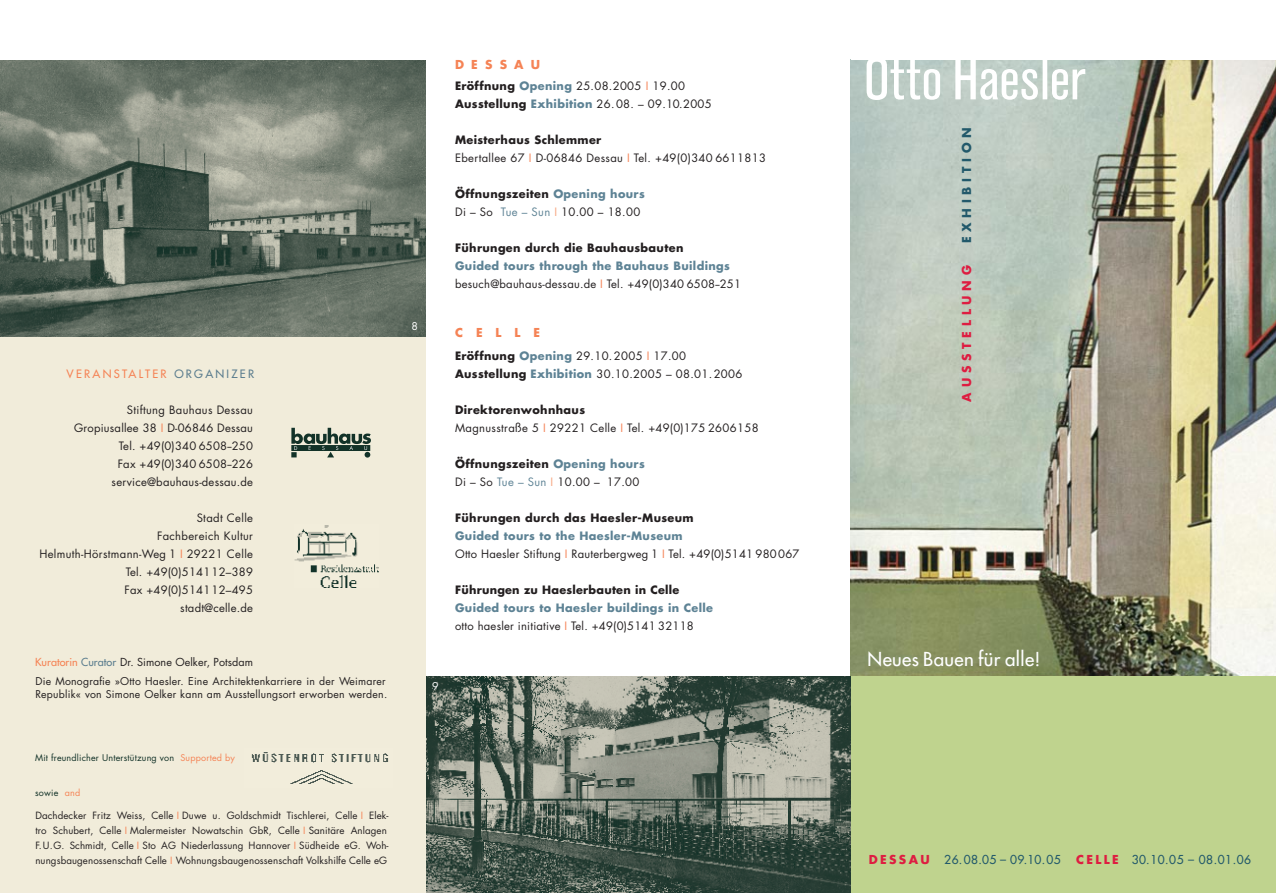
<style>
.page{position:relative;width:1276px;height:893px;background:#fff}
.page>*{position:absolute;margin:0;border:0;box-sizing:border-box;transform-origin:0 0}
.t1{font:500 18.75px "Futura Std";letter-spacing:.02em;color:#fff}
.t2{font:500 12px "Futura Std";letter-spacing:.045em;color:#22596b}
.t3{font:700 12px "Futura Std";letter-spacing:.4em;color:#de1d41}
.t4{font:700 12px "Futura Std";letter-spacing:.6em;color:#f58355}
.t5{font:700 12px "Futura Std";letter-spacing:.4em;color:#22596b}
.t6{font:11.25px/18px "Futura Std";letter-spacing:.02em;color:#231f20}
.t7{font:700 11.25px "Futura Std";letter-spacing:.03em;color:#231f20}
.t8{font:500 11.25px "Futura Std";letter-spacing:.2em;color:#f58355}
.t9{font:10.8px "Futura Std";letter-spacing:.005em;color:#231f20}
.t10{font:10.5px/13.5px "Futura Std";letter-spacing:.02em;color:#231f20}
.t11{font:10.5px "Futura Std";color:#fff}
.t12{font:9.75px/15px "Futura Std";letter-spacing:.01em;color:#231f20}
.t13{font:9px "Futura Std";letter-spacing:.02em;color:#123228}
.s1{color:#5b7d8e}
.s2{color:#f58355}
.s3{font-weight:500;color:#f58355}
.s4{font-weight:500;color:#5b7d8e}
.s5{font-weight:700}
.s6{font-weight:700;color:#5e8395}
.s7{color:#5e8395}
.s8{color:#f7a57f}
.s9{font-weight:700;color:#de1d41}
</style>
<div class="page">
<img style="left:850px;top:60px;width:426px;height:616px">
<div style="left:850px;top:676px;width:426px;height:217px;background:#bfd38e"></div>
<img style="left:0;top:60px;width:425px;height:276px">
<svg style="left:866px;top:60px;width:219px;height:40px"></svg>
<img style="left:425px;top:676px;width:425px;height:217px">
<div style="left:0;top:337px;width:425px;height:556px;background:#f1ecda"></div>
<img style="left:294px;top:525px;width:84px;height:62px">
<img style="left:251px;top:752px;width:138px;height:32px">
<svg style="left:291px;top:428px;width:80px;height:30px"></svg>
<p class="t8" style="left:67px;top:367px;width:189px">VERANSTALTER <span class="s1">ORGANIZER</span></p>
<p class="t6" style="left:74px;top:401px;width:180px;text-align:right">Stiftung Bauhaus Dessau<br>Gropiusallee 38 <span class="s2">I</span> D-06846 Dessau<br>Tel. +49(0)340 6508–250<br>Fax +49(0)340 6508–226 service@bauhaus-dessau.de</p>
<p class="t6" style="left:39px;top:509px;width:215px;text-align:right">Stadt Celle<br>Fachbereich Kultur<br>Helmuth-Hörstmann-Weg 1 <span class="s2">I</span> 29221 Celle<br>Tel. +49(0)514112–389<br>Fax +49(0)514112–495<br>stadt@celle.de</p>
<p class="t9" style="left:35px;top:655px;width:219px"><span class="s3">Kuratorin</span> <span class="s4">Curator</span> Dr. Simone Oelker, Potsdam</p>
<p class="t10" style="left:35px;top:674px;width:353px">Die Monografie »Otto Haesler. Eine Architektenkarriere in der Weimarer<br>Republik« von Simone Oelker kann am Ausstellungsort erworben werden.</p>
<p class="t13" style="left:35px;top:752px;width:201px">Mit freundlicher Unterstützung von <span class="s2">Supported by</span></p>
<p class="t13" style="left:35px;top:787px;width:47px">sowie <span class="s2">and</span></p>
<p class="t12" style="left:35px;top:808px;width:355px">Dachdecker Fritz Weiss, Celle <span class="s2">I</span> Duwe u. Goldschmidt Tischlerei, Celle <span class="s2">I</span> Elek&shy;tro Schubert, Celle <span class="s2">I</span> Malermeister Nowatschin GbR, Celle <span class="s2">I</span> Sanitäre Anlagen F.U.G. Schmidt, Celle <span class="s2">I</span> Sto AG Niederlassung Hannover <span class="s2">I</span> Südheide eG. Woh&shy;nungsbaugenossenschaft Celle <span class="s2">I</span> Wohnungsbaugenossenschaft Volkshilfe Celle eG</p>
<p class="t11" style="left:411px;top:320px;width:8px">8</p>
<p class="t4" style="left:455px;top:56px;width:87px">DESSAU</p>
<p class="t6" style="left:455px;top:77px;width:258px"><span class="s5">Eröffnung</span> <span class="s6">Opening</span> 25.08.2005 <span class="s2">I</span> 19.00<br><span class="s5">Ausstellung</span> <span class="s6">Exhibition</span> 26.08. – 09.10.2005</p>
<p class="t6" style="left:455px;top:131px;width:312px"><span class="s5">Meisterhaus Schlemmer<br></span>Ebertallee 67 <span class="s2">I</span> D-06846 Dessau <span class="s2">I</span> Tel. +49(0)340 6611813</p>
<p class="t6" style="left:455px;top:185px;width:191px"><span class="s5">Öffnungszeiten</span> <span class="s6">Opening hours<br></span>Di – So <span class="s7">Tue – Sun</span> <span class="s8">I</span> 10.00 – 18.00</p>
<p class="t7" style="left:455px;top:240px;width:230px">Führungen durch die Bauhausbauten</p>
<p class="t6" style="left:455px;top:257px;width:287px"><span class="s6">Guided tours through the Bauhaus Buildings </span>besuch@bauhaus-dessau.de <span class="s2">I</span> Tel. +49(0)340 6508–251</p>
<p class="t4" style="left:455px;top:325px;width:87px">CELLE</p>
<p class="t6" style="left:455px;top:347px;width:289px"><span class="s5">Eröffnung</span> <span class="s6">Opening</span> 29.10.2005 <span class="s2">I</span> 17.00<br><span class="s5">Ausstellung</span> <span class="s6">Exhibition</span> 30.10.2005 – 08.01.2006</p>
<p class="t6" style="left:455px;top:401px;width:305px"><span class="s5">Direktorenwohnhaus<br></span>Magnusstraße 5 <span class="s2">I</span> 29221 Celle <span class="s2">I</span> Tel. +49(0)175 2606158</p>
<p class="t6" style="left:455px;top:455px;width:191px"><span class="s5">Öffnungszeiten</span> <span class="s6">Opening hours<br></span>Di – So <span class="s7">Tue – Sun</span> <span class="s8">I</span> 10.00 – 17.00</p>
<p class="t7" style="left:455px;top:510px;width:240px">Führungen durch das Haesler-Museum</p>
<p class="t6" style="left:455px;top:527px;width:346px"><span class="s6">Guided tours to the Haesler-Museum<br></span>Otto Haesler Stiftung <span class="s2">I</span> Rauterbergweg 1 <span class="s2">I</span> Tel. +49(0)5141 980067</p>
<p class="t7" style="left:455px;top:582px;width:226px">Führungen zu Haeslerbauten in Celle</p>
<p class="t6" style="left:455px;top:599px;width:260px"><span class="s6">Guided tours to Haesler buildings in Celle </span>otto haesler initiative <span class="s2">I</span> Tel. +49(0)5141 32118</p>
<p class="t11" style="left:432px;top:679px;width:8px">9</p>
<p class="t5" style="left:958px;top:243px;width:118px;rotate:-90deg">EXHIBITION</p>
<p class="t3" style="left:958px;top:401px;width:138px;rotate:-90deg">AUSSTELLUNG</p>
<h1 class="t1" style="left:867px;top:647px;width:174px">Neues Bauen für alle!</h1>
<p class="t2" style="left:868px;top:852px;width:193px"><span class="s9">D E S S A U</span> 26.08.05 – 09.10.05</p>
<p class="t2" style="left:1076px;top:852px;width:177px"><span class="s9">C E L L E</span> 30.10.05 – 08.01.06</p>
</div>
